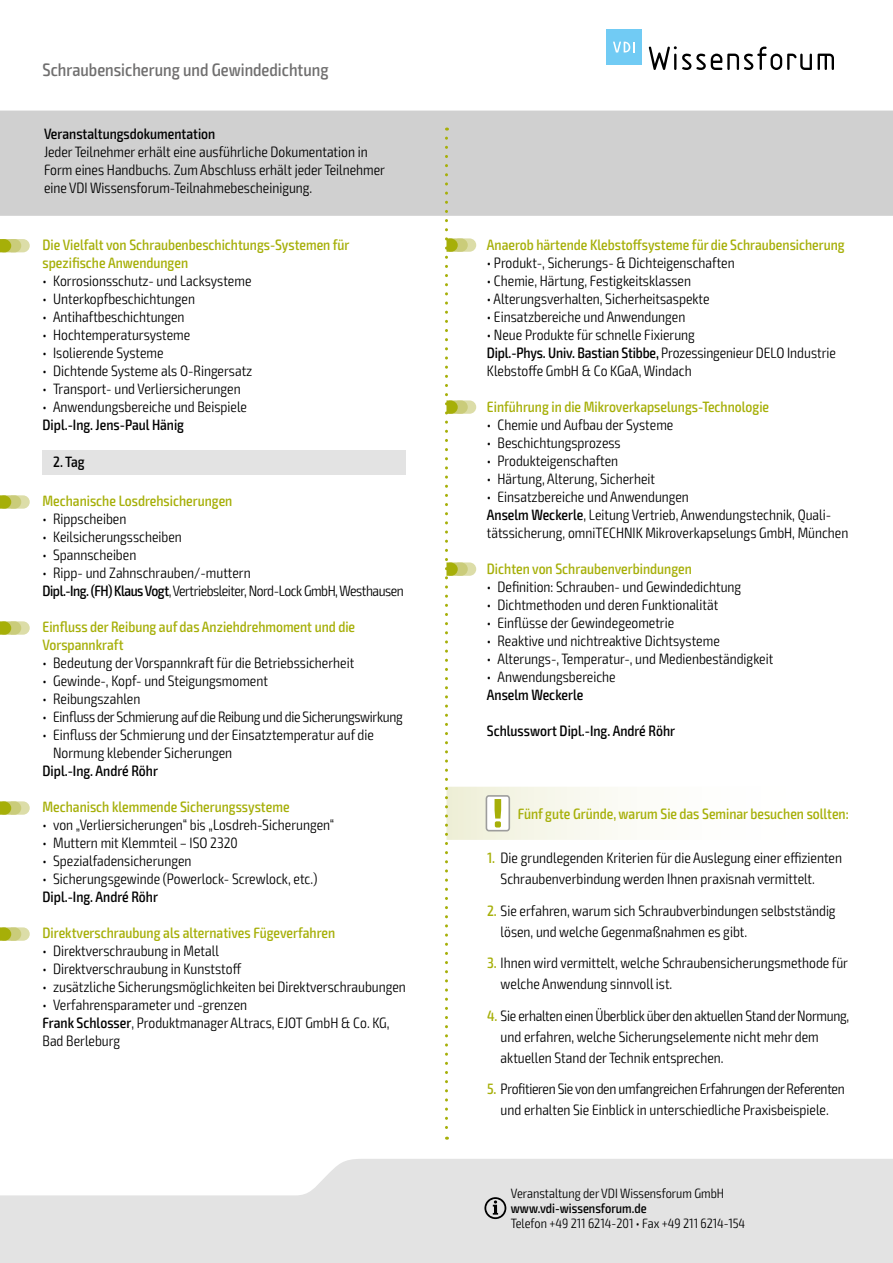
<style>
.page{position:relative;width:893px;height:1263px;background:#fff}
.page>*{position:absolute;margin:0;border:0;box-sizing:border-box;transform-origin:0 0}
.t1{font:500 condensed 18px "Exo 2";color:#706f6f}
.t2{font:300 condensed 15px/18px "Exo 2";color:#000}
.t3{font:500 condensed 15px/18px "Exo 2";color:#a6af08}
.t4{font:500 condensed 15px "Exo 2";color:#000}
.t5{font:300 condensed 15px/18px "Exo 2";letter-spacing:-.03em;color:#000}
.t6{font:300 condensed 15px "Exo 2";letter-spacing:-.02em;color:#000}
.t7{font:300 condensed 13.5px "Exo 2";color:#000}
.t8{font:500 condensed 13.5px "Exo 2";color:#000}
.s1{font-weight:500}
.s2{font-weight:500;color:#a6af08}
</style>
<div class="page">
<div style="left:0;top:111px;width:893px;height:105px;background:#d0d0d0"></div>
<svg style="left:0;top:1159px;width:893px;height:104px;background:#e6e6e6"></svg>
<svg style="left:484px;top:1197px;width:22px;height:22px"></svg>
<svg style="left:649px;top:46px;width:163px;height:24px"></svg>
<svg style="left:818px;top:54px;width:16px;height:16px"></svg>
<div style="left:607px;top:29px;width:35px;height:36px;background:#71cbf4"></div>
<svg style="left:613px;top:42px;width:22px;height:10px"></svg>
<svg style="left:0;top:239px;width:30px;height:13px"></svg>
<svg style="left:0;top:495px;width:30px;height:14px"></svg>
<svg style="left:0;top:621px;width:30px;height:14px"></svg>
<svg style="left:0;top:801px;width:30px;height:14px"></svg>
<svg style="left:0;top:927px;width:30px;height:14px"></svg>
<svg style="left:445px;top:138px;width:405px;height:1002px"></svg>
<div style="left:43px;top:450px;width:363px;height:25px;background:#e3e3e3"></div>
<p class="t1" style="left:43px;top:59px;width:288px">Schraubensicherung und Gewindedichtung</p>
<p class="t4" style="left:44px;top:125px;width:173px">Veranstaltungsdokumentation</p>
<p class="t2" style="left:44px;top:143px;width:342px">Jeder Teilnehmer erhält eine ausführliche Dokumentation in<br>Form eines Handbuchs. Zum Abschluss erhält jeder Teilnehmer eine VDI Wissensforum-Teilnahmebescheinigung.</p>
<p class="t3" style="left:43px;top:236px;width:309px">Die Vielfalt von Schraubenbeschichtungs-Systemen für spezifische Anwendungen</p>
<p class="t2" style="left:43px;top:272px;width:210px">• Korrosionsschutz- und Lacksysteme</p>
<p class="t2" style="left:43px;top:290px;width:154px">• Unterkopfbeschichtungen</p>
<p class="t2" style="left:43px;top:308px;width:144px">• Antihaftbeschichtungen</p>
<p class="t2" style="left:43px;top:326px;width:149px">• Hochtemperatursysteme</p>
<p class="t2" style="left:43px;top:344px;width:123px">• Isolierende Systeme</p>
<p class="t2" style="left:43px;top:362px;width:211px">• Dichtende Systeme als O-Ringersatz</p>
<p class="t2" style="left:43px;top:380px;width:200px">• Transport- und Verliersicherungen</p>
<p class="t2" style="left:43px;top:398px;width:206px">• Anwendungsbereiche und Beispiele</p>
<p class="t4" style="left:43px;top:416px;width:143px">Dipl.-Ing. Jens-Paul Hänig</p>
<p class="t4" style="left:53px;top:453px;width:33px">2. Tag</p>
<p class="t3" style="left:43px;top:492px;width:191px">Mechanische Losdrehsicherungen</p>
<p class="t2" style="left:43px;top:510px;width:85px">• Rippscheiben</p>
<p class="t2" style="left:43px;top:528px;width:141px">• Keilsicherungsscheiben</p>
<p class="t2" style="left:43px;top:546px;width:95px">• Spannscheiben</p>
<p class="t5" style="left:43px;top:564px;width:363px">• Ripp- und Zahnschrauben/-muttern<br><span class="s1">Dipl.-Ing. (FH) Klaus Vogt</span>, Vertriebsleiter, Nord-Lock GmbH, Westhausen</p>
<p class="t3" style="left:43px;top:618px;width:314px">Einfluss der Reibung auf das Anziehdrehmoment und die<br>Vorspannkraft</p>
<p class="t2" style="left:43px;top:654px;width:313px">• Bedeutung der Vorspannkraft für die Betriebssicherheit</p>
<p class="t2" style="left:43px;top:672px;width:227px">• Gewinde-, Kopf- und Steigungsmoment</p>
<p class="t2" style="left:43px;top:690px;width:99px">• Reibungszahlen</p>
<p class="t6" style="left:43px;top:708px;width:362px">• Einfluss der Schmierung auf die Reibung und die Sicherungswirkung</p>
<p class="t2" style="left:53px;top:726px;width:322px;text-indent:-11px">• Einfluss der Schmierung und der Einsatztemperatur auf die<br>Normung klebender Sicherungen</p>
<p class="t4" style="left:43px;top:762px;width:117px">Dipl.-Ing. André Röhr</p>
<p class="t3" style="left:43px;top:798px;width:249px">Mechanisch klemmende Sicherungssysteme</p>
<p class="t2" style="left:43px;top:816px;width:293px">• von „Verliersicherungen“ bis „Losdreh-Sicherungen“</p>
<p class="t2" style="left:43px;top:834px;width:197px">• Muttern mit Klemmteil – ISO 2320</p>
<p class="t2" style="left:43px;top:852px;width:150px">• Spezialfadensicherungen</p>
<p class="t2" style="left:43px;top:870px;width:276px">• Sicherungsgewinde (Powerlock- Screwlock, etc.)</p>
<p class="t4" style="left:43px;top:888px;width:117px">Dipl.-Ing. André Röhr</p>
<p class="t3" style="left:43px;top:924px;width:294px">Direktverschraubung als alternatives Fügeverfahren</p>
<p class="t2" style="left:43px;top:942px;width:178px">• Direktverschraubung in Metall</p>
<p class="t2" style="left:43px;top:960px;width:200px">• Direktverschraubung in Kunststoff</p>
<p class="t2" style="left:43px;top:978px;width:365px">• zusätzliche Sicherungsmöglichkeiten bei Direktverschraubungen</p>
<p class="t2" style="left:43px;top:996px;width:348px">• Verfahrensparameter und -grenzen<br><span class="s1">Frank Schlosser</span>, Produktmanager ALtracs, EJOT GmbH &amp; Co. KG,<br>Bad Berleburg</p>
<p class="t3" style="left:487px;top:236px;width:359px">Anaerob härtende Klebstoffsysteme für die Schraubensicherung</p>
<p class="t2" style="left:487px;top:254px;width:249px">• Produkt-, Sicherungs- &amp; Dichteigenschaften</p>
<p class="t2" style="left:487px;top:272px;width:206px">• Chemie, Härtung, Festigkeitsklassen</p>
<p class="t2" style="left:487px;top:290px;width:224px">• Alterungsverhalten, Sicherheitsaspekte</p>
<p class="t2" style="left:487px;top:308px;width:200px">• Einsatzbereiche und Anwendungen</p>
<p class="t2" style="left:487px;top:326px;width:351px">• Neue Produkte für schnelle Fixierung<br><span class="s1">Dipl.-Phys. Univ. Bastian Stibbe,</span> Prozessingenieur DELO Industrie<br>Klebstoffe GmbH &amp; Co KGaA, Windach</p>
<p class="t3" style="left:487px;top:398px;width:284px">Einführung in die Mikroverkapselungs-Technologie</p>
<p class="t2" style="left:487px;top:416px;width:188px">• Chemie und Aufbau der Systeme</p>
<p class="t2" style="left:487px;top:434px;width:135px">• Beschichtungsprozess</p>
<p class="t2" style="left:487px;top:452px;width:133px">• Produkteigenschaften</p>
<p class="t2" style="left:487px;top:470px;width:170px">• Härtung, Alterung, Sicherheit</p>
<p class="t2" style="left:487px;top:488px;width:363px">• Einsatzbereiche und Anwendungen<br><span class="s1">Anselm Weckerle</span>, Leitung Vertrieb, Anwendungstechnik, Quali&shy;tätssicherung, omniTECHNIK Mikroverkapselungs GmbH, München</p>
<p class="t3" style="left:487px;top:560px;width:206px">Dichten von Schraubenverbindungen</p>
<p class="t2" style="left:487px;top:578px;width:256px">• Definition: Schrauben- und Gewindedichtung</p>
<p class="t2" style="left:487px;top:596px;width:233px">• Dichtmethoden und deren Funktionalität</p>
<p class="t2" style="left:487px;top:614px;width:189px">• Einflüsse der Gewindegeometrie</p>
<p class="t2" style="left:487px;top:632px;width:234px">• Reaktive und nichtreaktive Dichtsysteme</p>
<p class="t2" style="left:487px;top:650px;width:288px">• Alterungs-, Temperatur-, und Medienbeständigkeit</p>
<p class="t2" style="left:487px;top:668px;width:130px">• Anwendungsbereiche</p>
<p class="t4" style="left:487px;top:686px;width:98px">Anselm Weckerle</p>
<p class="t4" style="left:487px;top:722px;width:190px">Schlusswort Dipl.-Ing. André Röhr</p>
<p class="t3" style="left:518px;top:804px;width:333px">Fünf gute Gründe, warum Sie das Seminar besuchen sollten:</p>
<p class="t2" style="left:501px;top:848px;width:343px;line-height:21px;text-indent:-14px"><span class="s2">1.</span> Die grundlegenden Kriterien für die Auslegung einer effizienten<br>Schraubenverbindung werden Ihnen praxisnah vermittelt.</p>
<p class="t2" style="left:501px;top:900px;width:337px;line-height:21px;text-indent:-14px"><span class="s2">2.</span> Sie erfahren, warum sich Schraubverbindungen selbstständig lösen, und welche Gegenmaßnahmen es gibt.</p>
<p class="t2" style="left:501px;top:953px;width:349px;line-height:21px;text-indent:-14px"><span class="s2">3.</span> Ihnen wird vermittelt, welche Schraubensicherungsmethode für welche Anwendung sinnvoll ist.</p>
<p class="t2" style="left:501px;top:1005px;width:350px;line-height:21px;text-indent:-14px"><span class="s2">4.</span> Sie erhalten einen Überblick über den aktuellen Stand der Normung, und erfahren, welche Sicherungselemente nicht mehr dem aktuellen Stand der Technik entsprechen.</p>
<p class="t2" style="left:487px;top:1079px;width:359px;line-height:21px;text-align:center"><span class="s2">5.</span> Profitieren Sie von den umfangreichen Erfahrungen der Referenten und erhalten Sie Einblick in unterschiedliche Praxisbeispiele.</p>
<p class="t7" style="left:511px;top:1185px;width:215px">Veranstaltung der VDI Wissensforum GmbH</p>
<p class="t8" style="left:511px;top:1200px;width:137px">www.vdi-wissensforum.de</p>
<p class="t7" style="left:511px;top:1215px;width:236px">Telefon +49 211 6214-201 • Fax +49 211 6214-154</p>
</div>
